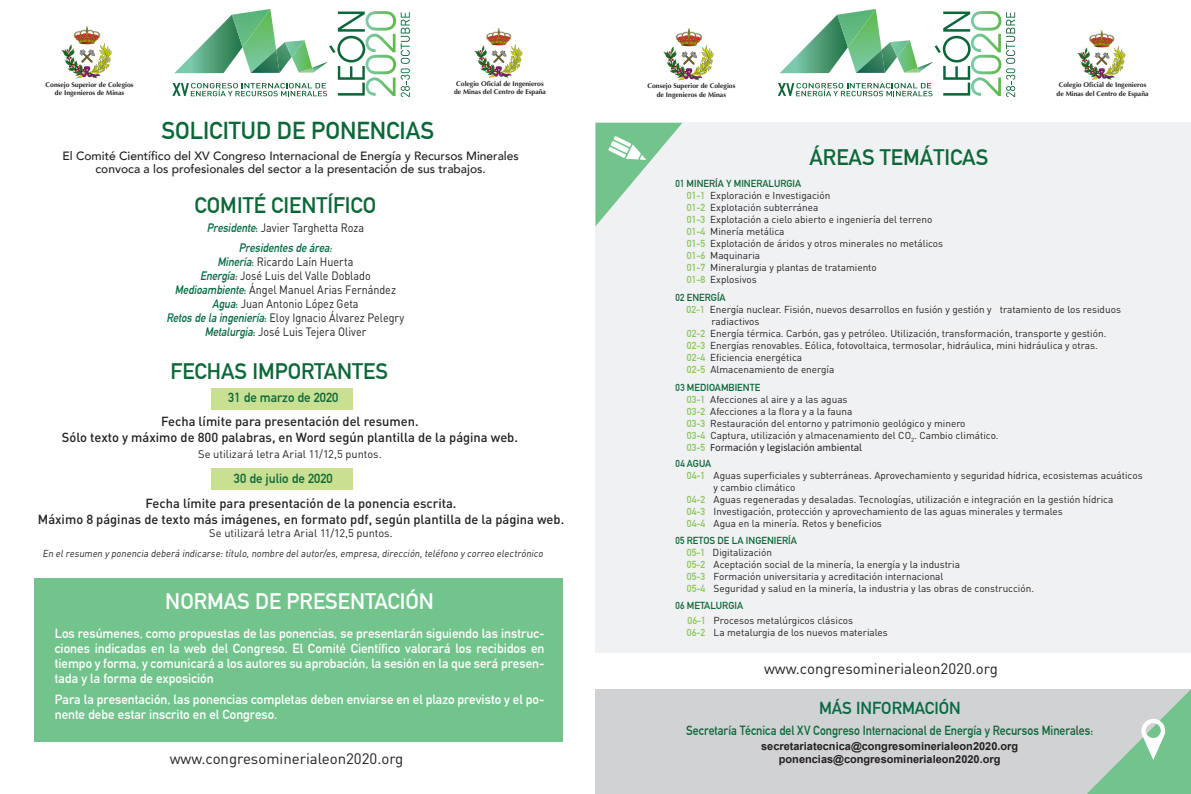
<style>
.page{position:relative;width:1191px;height:794px;background:#fff}
.page>*{position:absolute;margin:0;border:0;box-sizing:border-box;transform-origin:0 0}
.t1{font:700 24px "DIN Alternate";color:#0c6738}
.t2{font:700 22px "DIN Alternate";color:#0c6738}
.t3{font:700 22px "DIN Alternate";color:#fff}
.t4{font:700 17px "DIN Alternate";color:#046a42}
.t5{font:15px "DIN";color:#231f20}
.t6{font:700 13px/15px "DIN Alternate";color:#fff;text-align:justify}
.t7{font:500 13px/16px "DIN";color:#231f20;text-align:center}
.t8{font:700 13px "DIN Alternate";color:#0c6738;scale:.9 1}
.t9{font:700 13px "DIN Alternate";color:#0c6738}
.t10{font:12px/14px "DIN";letter-spacing:-.005em;color:#231f20;text-align:center;scale:.9 1}
.t11{font:500 12px/13px "Avenir";color:#231f20;text-align:center}
.t12{font:italic 700 12px "DIN Alternate";color:#046a42;scale:.9 1}
.t13{font:700 11px/13px "Arial";color:#231f20;text-align:center}
.t14{font:11px "DIN";color:#231f20}
.t15{font:10px/12px "DIN";color:#231f20}
.t16{font:italic 10px "DIN";color:#231f20;scale:.92 1}
.t17{font:700 10px "DIN Alternate";color:#0c6738;scale:.92 1}
.t18{font:10px "Asap";color:#231f20}
.t19{font:700 6.8px/8.2px "Optima";color:#231f20;text-align:center}
.s1{font-family:"DIN Alternate";font-weight:700;font-style:italic;color:#046a42}
.s2{font-family:"DIN Alternate";font-weight:700;color:#046a42}
.s3{font-family:"DIN Alternate";font-weight:700;color:#88c75c}
</style>
<div class="page">
<div style="left:595px;top:689px;width:596px;height:105px;background:#d1d2d4"></div>
<div style="left:34px;top:578px;width:528px;height:163px;background:#72c48c"></div>
<svg style="left:1087px;top:689px;width:104px;height:105px"></svg>
<svg style="left:172px;top:9px;width:238px;height:88px"></svg>
<div style="left:595px;top:122px;width:596px;height:531px;background:#f0f1f2"></div>
<svg style="left:595px;top:123px;width:87px;height:103px"></svg>
<svg style="left:777px;top:9px;width:238px;height:88px"></svg>
<img style="left:474px;top:29px;width:49px;height:49px">
<img style="left:1077px;top:30px;width:49px;height:50px">
<div style="left:212px;top:468px;width:141px;height:21px;background:#c9df91"></div>
<div style="left:211px;top:388px;width:141px;height:21px;background:#c9df91"></div>
<img style="left:663px;top:28px;width:51px;height:53px">
<img style="left:61px;top:27px;width:51px;height:52px">
<p class="t19" style="left:46px;top:81px;width:89px">Consejo Superior de Colegios de Ingenieros de Minas</p>
<p class="t19" style="left:454px;top:80px;width:93px">Colegio Oficial de Ingenieros de Minas del Centro de España</p>
<p class="t19" style="left:1056px;top:81px;width:93px">Colegio Oficial de Ingenieros de Minas del Centro de España</p>
<p class="t19" style="left:647px;top:82px;width:89px">Consejo Superior de Colegios de Ingenieros de Minas</p>
<h1 class="t1" style="left:161px;top:112px;width:274px">SOLICITUD DE PONENCIAS</h1>
<p class="t11" style="left:62px;top:149px;width:458px">El Comité Científico del XV Congreso Internacional de Energía y Recursos Minerales convoca a los profesionales del sector a la presentación de sus trabajos.</p>
<h2 class="t2" style="left:195px;top:188px;width:183px">COMITÉ CIENTÍFICO</h2>
<p class="t10" style="left:207px;top:221px;width:176px"><span class="s1">Presidente</span><span class="s2">:</span> Javier Targhetta Roza</p>
<p class="t12" style="left:239px;top:239px;width:108px">Presidentesdeárea:</p>
<p class="t10" style="left:166px;top:254px;width:266px"><span class="s1">Minería</span><span class="s2">:</span> Ricardo Laín Huerta<br><span class="s1">Energía:</span>José Luis del Valle Doblado <span class="s1">Medioambiente</span><span class="s2">:</span> Ángel Manuel Arias Fernández <span class="s1">Agua</span><span class="s2">:</span> Juan Antonio López Geta <span class="s1">Retosdelaingeniería</span><span class="s2">:</span> Eloy Ignacio Álvarez Pelegry <span class="s1">Metalurgia</span><span class="s2">:</span> José Luis Tejera Oliver</p>
<h2 class="t2" style="left:171px;top:355px;width:219px">FECHAS IMPORTANTES</h2>
<h3 class="t7" style="left:62px;top:412px;width:457px">Fecha límite para presentación del resumen.<br>Sólo texto y máximo de 800 palabras, en Word según plantilla de la página web.</h3>
<p class="t14" style="left:198px;top:447px;width:185px">Se utilizará letra Arial 11/12,5 puntos.</p>
<h3 class="t7" style="left:38px;top:495px;width:528px">Fecha límite para presentación de la ponencia escrita.<br>Máximo 8 páginas de texto más imágenes, en formato pdf, según plantilla de la página web.</h3>
<p class="t14" style="left:209px;top:526px;width:185px">Se utilizará letra Arial 11/12,5 puntos.</p>
<h3 class="t9" style="left:228px;top:387px;width:112px">31 de marzo de 2020</h3>
<h3 class="t9" style="left:234px;top:468px;width:100px">30 de julio de 2020</h3>
<p class="t16" style="left:42px;top:547px;width:548px">En elresumen y ponencia deberá indicarse:título,nombre delautor/es,empresa,dirección,teléfono y correo electrónico</p>
<h2 class="t3" style="left:165px;top:584px;width:270px">NORMAS DE PRESENTACIÓN</h2>
<p class="t6" style="left:55px;top:625px;width:491px">Los resúmenes, como propuestas de las ponencias, se presentarán siguiendo las instruc&shy;ciones indicadas en la web del Congreso. El Comité Científico valorará los recibidos en tiempo y forma, y comunicará a los autores su aprobación, la sesión en la que será presen&shy;tada y la forma de exposición</p>
<h3 class="t6" style="left:55px;top:690px;width:491px">Para la presentación, las ponencias completas deben enviarse en el plazo previsto y el po&shy;nente debe estar inscrito en el Congreso.</h3>
<h3 class="t5" style="left:170px;top:749px;width:235px">www.congresominerialeon2020.org</h3>
<h2 class="t2" style="left:809px;top:140px;width:180px">ÁREAS TEMÁTICAS</h2>
<p class="t17" style="left:675px;top:176px;width:138px">01 MINERÍA Y MINERALURGIA</p>
<p class="t15" style="left:687px;top:189px;width:258px"><span class="s3">01-1</span> Exploración e Investigación<br><span class="s3">01-2</span> Explotación subterránea<br><span class="s3">01-3</span> Explotación a cielo abierto e ingeniería del terreno <span class="s3">01-4</span> Minería metálica<br><span class="s3">01-5</span> Explotación de áridos y otros minerales no metálicos <span class="s3">01-6</span> Maquinaria<br><span class="s3">01-7</span> Mineralurgia y plantas de tratamiento<br><span class="s3">01-8</span> Explosivos</p>
<p class="t17" style="left:675px;top:290px;width:56px">02 ENERGÍA</p>
<p class="t15" style="left:686px;top:303px;width:436px"><span class="s3">02-1</span> Energía nuclear. Fisión, nuevos desarrollos en fusión y gestión y tratamiento de los residuos</p>
<p class="t15" style="left:711px;top:315px;width:49px">radiactivos</p>
<p class="t15" style="left:687px;top:327px;width:421px"><span class="s3">02-2</span> Energía térmica. Carbón, gas y petróleo. Utilización, transformación, transporte y gestión.</p>
<p class="t15" style="left:687px;top:339px;width:412px"><span class="s3">02-3</span> Energías renovables. Eólica, fotovoltaica, termosolar, hidráulica, mini hidráulica y otras.</p>
<p class="t15" style="left:687px;top:351px;width:117px"><span class="s3">02-4</span> Eficiencia energética</p>
<p class="t15" style="left:687px;top:363px;width:149px"><span class="s3">02-5</span> Almacenamiento de energía</p>
<p class="t17" style="left:675px;top:379px;width:93px">03 MEDIOAMBIENTE</p>
<p class="t15" style="left:687px;top:393px;width:313px"><span class="s3">03-1</span> Afecciones al aire y a las aguas<br><span class="s3">03-2</span> Afecciones a la flora y a la fauna<br><span class="s3">03-3</span> Restauración del entorno y patrimonio geológico y minero<br><span class="s3">03-4</span> Captura, utilización y almacenamiento del CO<sub>2</sub>. Cambio climático.</p>
<p class="t18" style="left:687px;top:441px;width:177px"><span class="s3">03-5</span> Formación y legislación ambiental</p>
<p class="t17" style="left:675px;top:456px;width:40px">04 AGUA</p>
<p class="t15" style="left:687px;top:469px;width:457px"><span class="s3">04-1</span> Aguas superficiales y subterráneas. Aprovechamiento y seguridad hídrica, ecosistemas acuáticos</p>
<p class="t15" style="left:713px;top:481px;width:83px">y cambio climático</p>
<p class="t15" style="left:687px;top:493px;width:428px"><span class="s3">04-2</span> Aguas regeneradas y desaladas. Tecnologías, utilización e integración en la gestión hídrica</p>
<p class="t15" style="left:687px;top:505px;width:377px"><span class="s3">04-3</span> Investigación, protección y aprovechamiento de las aguas minerales y termales</p>
<p class="t15" style="left:687px;top:517px;width:196px"><span class="s3">04-4</span> Agua en la minería. Retos y beneficios</p>
<p class="t17" style="left:675px;top:533px;width:133px">05 RETOS DE LA INGENIERÍA</p>
<p class="t15" style="left:687px;top:546px;width:349px"><span class="s3">05-1</span> Digitalización<br><span class="s3">05-2</span> Aceptación social de la minería, la energía y la industria<br><span class="s3">05-3</span> Formación universitaria y acreditación internacional<br><span class="s3">05-4</span> Seguridad y salud en la minería, la industria y las obras de construcción.</p>
<p class="t17" style="left:675px;top:598px;width:75px">06 METALURGIA</p>
<p class="t15" style="left:687px;top:614px;width:202px"><span class="s3">06-1</span> Procesos metalúrgicos clásicos<br><span class="s3">06-2</span> La metalurgia de los nuevos materiales</p>
<h3 class="t5" style="left:764px;top:659px;width:235px">www.congresominerialeon2020.org</h3>
<h3 class="t4" style="left:819px;top:694px;width:143px">MÁS INFORMACIÓN</h3>
<h3 class="t8" style="left:686px;top:720px;width:454px">Secretaría Técnica del XV Congreso Internacional de Energía y Recursos Minerales:</h3>
<p class="t13" style="left:761px;top:740px;width:259px">secretariatecnica@congresominerialeon2020.org ponencias@congresominerialeon2020.org</p>
</div>
